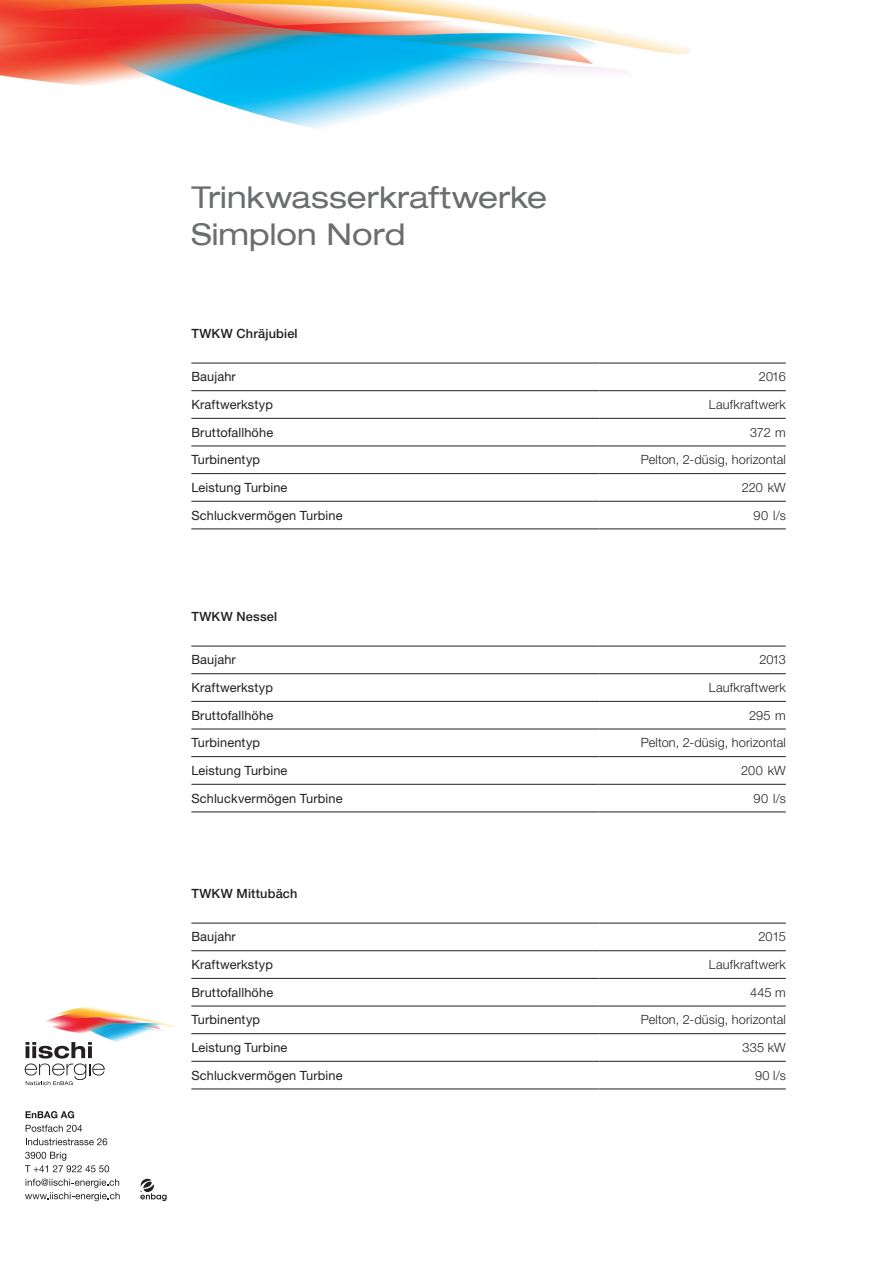
<style>
.page{position:relative;width:893px;height:1263px;background:#fff}
.page>*{position:absolute;margin:0;border:0;box-sizing:border-box;transform-origin:0 0}
.Titel{font:expanded 30px "Helvetica Neue LT Com";color:#6c6d70}
.grundtext_Tabelle{font:12.75px "Helvetica Neue LT Std";letter-spacing:.01em;color:#231f20}
.grundtext_Tabelle-2{font:300 12.75px "Helvetica Neue LT Pro";letter-spacing:.01em;color:#231f20}
.grundtext_Tabelle-3{font:500 12.75px "Helvetica Neue LT Pro";letter-spacing:.015em;color:#231f20}
</style>
<div class="page">
<img style="left:0;top:0;width:786px;height:1202px">
<img style="left:6px;top:994px;width:180px;height:103px">
<svg style="left:25px;top:1042px;width:80px;height:43px"></svg>
<svg style="left:88px;top:1046px;width:4px;height:12px"></svg>
<svg style="left:140px;top:1179px;width:27px;height:22px"></svg>
<svg style="left:26px;top:1111px;width:48px;height:7px"></svg>
<svg style="left:26px;top:1125px;width:56px;height:7px"></svg>
<svg style="left:26px;top:1138px;width:81px;height:7px"></svg>
<svg style="left:25px;top:1152px;width:84px;height:20px"></svg>
<svg style="left:25px;top:1178px;width:95px;height:23px"></svg>
<hr style="left:191px;top:646px;width:409px;height:1px;background:#231f20">
<hr style="left:600px;top:646px;width:186px;height:1px;background:#231f20">
<hr style="left:191px;top:673px;width:409px;height:1px;background:#231f20">
<hr style="left:600px;top:673px;width:186px;height:1px;background:#231f20">
<hr style="left:191px;top:701px;width:409px;height:1px;background:#231f20">
<hr style="left:600px;top:701px;width:186px;height:1px;background:#231f20">
<hr style="left:191px;top:729px;width:409px;height:1px;background:#231f20">
<hr style="left:600px;top:729px;width:186px;height:1px;background:#231f20">
<hr style="left:191px;top:756px;width:409px;height:1px;background:#231f20">
<hr style="left:600px;top:756px;width:186px;height:1px;background:#231f20">
<hr style="left:191px;top:784px;width:409px;height:1px;background:#231f20">
<hr style="left:600px;top:784px;width:186px;height:1px;background:#231f20">
<hr style="left:191px;top:812px;width:409px;height:1px;background:#231f20">
<hr style="left:600px;top:812px;width:186px;height:1px;background:#231f20">
<hr style="left:191px;top:923px;width:409px;height:1px;background:#231f20">
<hr style="left:600px;top:923px;width:186px;height:1px;background:#231f20">
<hr style="left:191px;top:950px;width:409px;height:1px;background:#231f20">
<hr style="left:600px;top:950px;width:186px;height:1px;background:#231f20">
<hr style="left:191px;top:978px;width:409px;height:1px;background:#231f20">
<hr style="left:600px;top:978px;width:186px;height:1px;background:#231f20">
<hr style="left:191px;top:1006px;width:409px;height:1px;background:#231f20">
<hr style="left:600px;top:1006px;width:186px;height:1px;background:#231f20">
<hr style="left:191px;top:1033px;width:409px;height:1px;background:#231f20">
<hr style="left:600px;top:1033px;width:186px;height:1px;background:#231f20">
<hr style="left:191px;top:1061px;width:409px;height:1px;background:#231f20">
<hr style="left:600px;top:1061px;width:186px;height:1px;background:#231f20">
<hr style="left:191px;top:1089px;width:409px;height:1px;background:#231f20">
<hr style="left:600px;top:1089px;width:186px;height:1px;background:#231f20">
<hr style="left:191px;top:363px;width:409px;height:1px;background:#231f20">
<hr style="left:600px;top:363px;width:186px;height:1px;background:#231f20">
<hr style="left:191px;top:390px;width:409px;height:1px;background:#231f20">
<hr style="left:600px;top:390px;width:186px;height:1px;background:#231f20">
<hr style="left:191px;top:418px;width:409px;height:1px;background:#231f20">
<hr style="left:600px;top:418px;width:186px;height:1px;background:#231f20">
<hr style="left:191px;top:446px;width:409px;height:1px;background:#231f20">
<hr style="left:600px;top:446px;width:186px;height:1px;background:#231f20">
<hr style="left:191px;top:473px;width:409px;height:1px;background:#231f20">
<hr style="left:600px;top:473px;width:186px;height:1px;background:#231f20">
<hr style="left:191px;top:501px;width:409px;height:1px;background:#231f20">
<hr style="left:600px;top:501px;width:186px;height:1px;background:#231f20">
<hr style="left:191px;top:529px;width:409px;height:1px;background:#231f20">
<hr style="left:600px;top:529px;width:186px;height:1px;background:#231f20">
<p class="Titel" style="left:191px;top:178px;width:357px">Trinkwasserkraftwerke</p>
<p class="Titel" style="left:191px;top:216px;width:215px">Simplon Nord</p>
<p class="grundtext_Tabelle-3" style="left:191px;top:326px;width:108px">TWKW Chräjubiel</p>
<p class="grundtext_Tabelle" style="left:191px;top:369px;width:46px">Baujahr</p>
<p class="grundtext_Tabelle-2" style="left:759px;top:369px;width:28px">2016</p>
<p class="grundtext_Tabelle" style="left:191px;top:397px;width:83px">Kraftwerkstyp</p>
<p class="grundtext_Tabelle-2" style="left:709px;top:397px;width:78px">Laufkraftwerk</p>
<p class="grundtext_Tabelle" style="left:191px;top:424px;width:83px">Bruttofallhöhe</p>
<p class="grundtext_Tabelle-2" style="left:750px;top:424px;width:37px">372 m</p>
<p class="grundtext_Tabelle" style="left:191px;top:452px;width:70px">Turbinentyp</p>
<p class="grundtext_Tabelle-2" style="left:641px;top:452px;width:147px">Pelton, 2-düsig, horizontal</p>
<p class="grundtext_Tabelle" style="left:191px;top:480px;width:98px">Leistung Turbine</p>
<p class="grundtext_Tabelle-2" style="left:742px;top:480px;width:45px">220 kW</p>
<p class="grundtext_Tabelle" style="left:191px;top:507px;width:153px">Schluckvermögen Turbine</p>
<p class="grundtext_Tabelle-2" style="left:754px;top:507px;width:34px">90 l/s</p>
<p class="grundtext_Tabelle-3" style="left:191px;top:609px;width:87px">TWKW Nessel</p>
<p class="grundtext_Tabelle" style="left:191px;top:652px;width:46px">Baujahr</p>
<p class="grundtext_Tabelle-2" style="left:759px;top:652px;width:28px">2013</p>
<p class="grundtext_Tabelle" style="left:191px;top:680px;width:83px">Kraftwerkstyp</p>
<p class="grundtext_Tabelle-2" style="left:709px;top:680px;width:78px">Laufkraftwerk</p>
<p class="grundtext_Tabelle" style="left:191px;top:707px;width:83px">Bruttofallhöhe</p>
<p class="grundtext_Tabelle-2" style="left:749px;top:707px;width:38px">295 m</p>
<p class="grundtext_Tabelle" style="left:191px;top:735px;width:70px">Turbinentyp</p>
<p class="grundtext_Tabelle-2" style="left:641px;top:735px;width:147px">Pelton, 2-düsig, horizontal</p>
<p class="grundtext_Tabelle" style="left:191px;top:763px;width:98px">Leistung Turbine</p>
<p class="grundtext_Tabelle-2" style="left:741px;top:763px;width:46px">200 kW</p>
<p class="grundtext_Tabelle" style="left:191px;top:790px;width:153px">Schluckvermögen Turbine</p>
<p class="grundtext_Tabelle-2" style="left:754px;top:790px;width:34px">90 l/s</p>
<p class="grundtext_Tabelle-3" style="left:191px;top:886px;width:108px">TWKW Mittubäch</p>
<p class="grundtext_Tabelle" style="left:191px;top:929px;width:46px">Baujahr</p>
<p class="grundtext_Tabelle-2" style="left:758px;top:929px;width:29px">2015</p>
<p class="grundtext_Tabelle" style="left:191px;top:957px;width:83px">Kraftwerkstyp</p>
<p class="grundtext_Tabelle-2" style="left:709px;top:957px;width:78px">Laufkraftwerk</p>
<p class="grundtext_Tabelle" style="left:191px;top:984px;width:83px">Bruttofallhöhe</p>
<p class="grundtext_Tabelle-2" style="left:750px;top:984px;width:37px">445 m</p>
<p class="grundtext_Tabelle" style="left:191px;top:1012px;width:70px">Turbinentyp</p>
<p class="grundtext_Tabelle-2" style="left:641px;top:1012px;width:147px">Pelton, 2-düsig, horizontal</p>
<p class="grundtext_Tabelle" style="left:191px;top:1040px;width:98px">Leistung Turbine</p>
<p class="grundtext_Tabelle-2" style="left:743px;top:1040px;width:45px">335 kW</p>
<p class="grundtext_Tabelle" style="left:191px;top:1067px;width:153px">Schluckvermögen Turbine</p>
<p class="grundtext_Tabelle-2" style="left:755px;top:1067px;width:32px">90 l/s</p>
</div>
